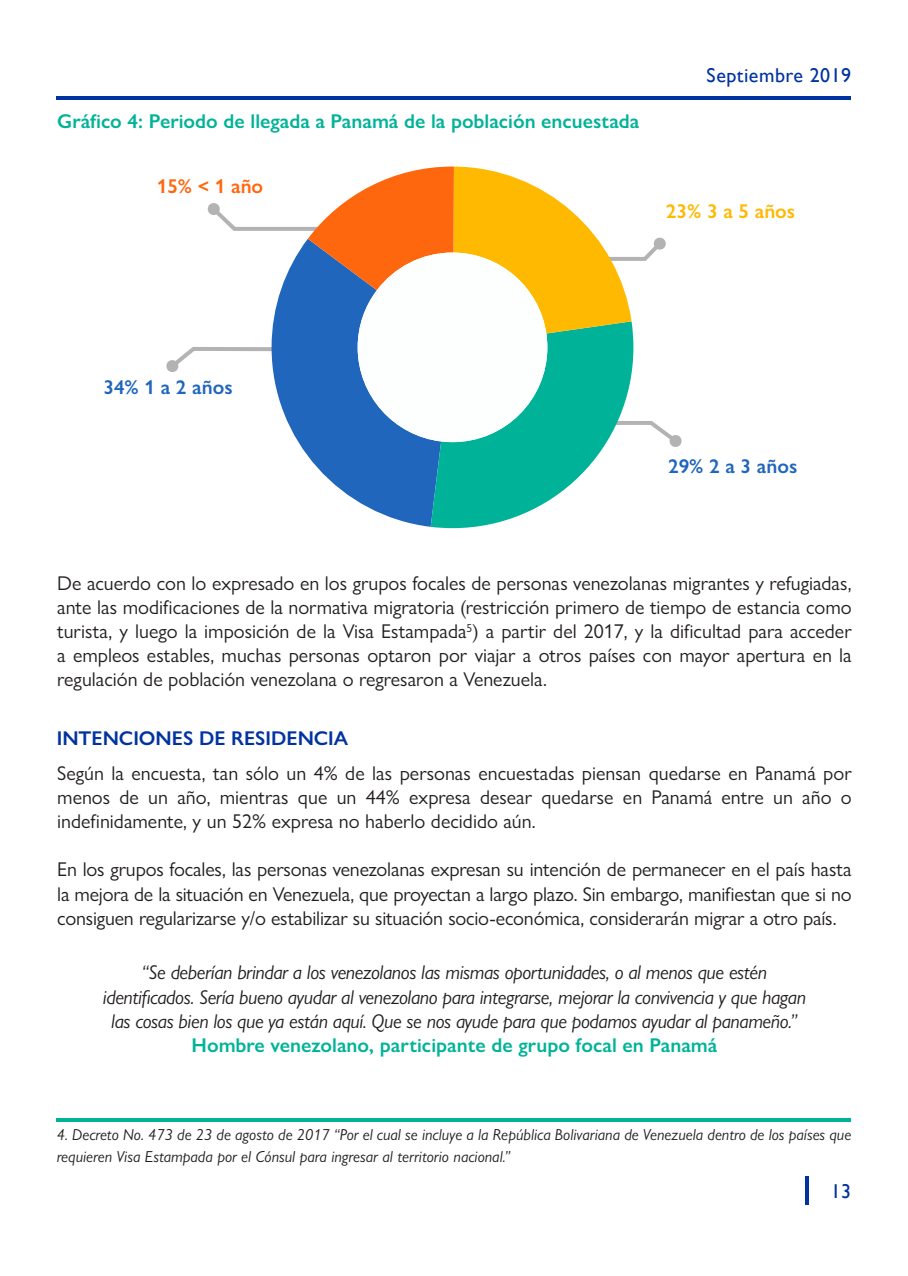
<style>
.page{position:relative;width:908px;height:1276px;background:#fff}
.page>*{position:absolute;margin:0;border:0;box-sizing:border-box;transform-origin:0 0}
.t1{font:20px/24px "Gill Sans Nova";color:#231f20;text-align:justify}
.t2{font:italic 20px/24px "Gill Sans Nova";letter-spacing:-.02em;color:#231f20;text-align:center}
.t3{font:600 20px "Gill Sans Nova";color:#00b398}
.t4{font:600 20px "Gill Sans Nova";color:#0033a0}
.t5{font:600 20px "Gill Sans Nova";color:#1f66bc}
.t6{font:20px "Gill Sans";letter-spacing:.025em;color:#0033a0}
.t7{font:600 20px "Gill Sans Nova";color:#ffb900}
.t8{font:600 20px "Gill Sans Nova";color:#ff670e}
.t9{font:italic 16px/22px "Gill Sans Nova";color:#231f20}
</style>
<div class="page">
<svg style="left:805px;top:1176px;width:3px;height:29px"></svg>
<hr style="left:57px;top:96px;width:793px;height:4px;background:#0033a0">
<svg style="left:166px;top:166px;width:516px;height:362px"></svg>
<hr style="left:57px;top:1118px;width:793px;height:3px;background:#00b398">
<p class="t3" style="left:57px;top:109px;width:583px">Gráfico 4: Periodo de llegada a Panamá de la población encuestada</p>
<p class="t8" style="left:157px;top:174px;width:108px">15% &lt; 1 año</p>
<p class="t6" style="left:706px;top:63px;width:146px">Septiembre 2019</p>
<p class="t7" style="left:665px;top:198px;width:131px">23% 3 a 5 años</p>
<p class="t5" style="left:103px;top:375px;width:131px">34% 1 a 2 años</p>
<p class="t5" style="left:667px;top:454px;width:131px">29% 2 a 3 años</p>
<p class="t1" style="left:57px;top:571px;width:795px">De acuerdo con lo expresado en los grupos focales de personas venezolanas migrantes y refugiadas, ante las modificaciones de la normativa migratoria (restricción primero de tiempo de estancia como turista, y luego la imposición de la Visa Estampada<sup>5</sup>) a partir del 2017, y la dificultad para acceder a empleos estables, muchas personas optaron por viajar a otros países con mayor apertura en la regulación de población venezolana o regresaron a Venezuela.</p>
<p class="t4" style="left:57px;top:725px;width:293px">INTENCIONES DE RESIDENCIA</p>
<p class="t1" style="left:57px;top:761px;width:795px">Según la encuesta, tan sólo un 4% de las personas encuestadas piensan quedarse en Panamá por menos de un año, mientras que un 44% expresa desear quedarse en Panamá entre un año o indefinidamente, y un 52% expresa no haberlo decidido aún.</p>
<p class="t1" style="left:57px;top:857px;width:795px">En los grupos focales, las personas venezolanas expresan su intención de permanecer en el país hasta la mejora de la situación en Venezuela, que proyectan a largo plazo. Sin embargo, manifiestan que si no consiguen regularizarse y/o estabilizar su situación socio-económica, considerarán migrar a otro país.</p>
<p class="t2" style="left:103px;top:960px;width:704px">“Se deberían brindar a los venezolanos las mismas oportunidades, o al menos que estén identificados. Sería bueno ayudar al venezolano para integrarse, mejorar la convivencia y que hagan las cosas bien los que ya están aquí. Que se nos ayude para que podamos ayudar al panameño.”</p>
<p class="t3" style="left:191px;top:1032px;width:527px">Hombre venezolano, participante de grupo focal en Panamá</p>
<p class="t9" style="left:57px;top:1123px;width:795px">4. Decreto No. 473 de 23 de agosto de 2017 “Por el cual se incluye a la República Bolivariana de Venezuela dentro de los países que requieren Visa Estampada por el Cónsul para ingresar al territorio nacional.”</p>
<p class="t6" style="left:830px;top:1179px;width:22px">13</p>
</div>
